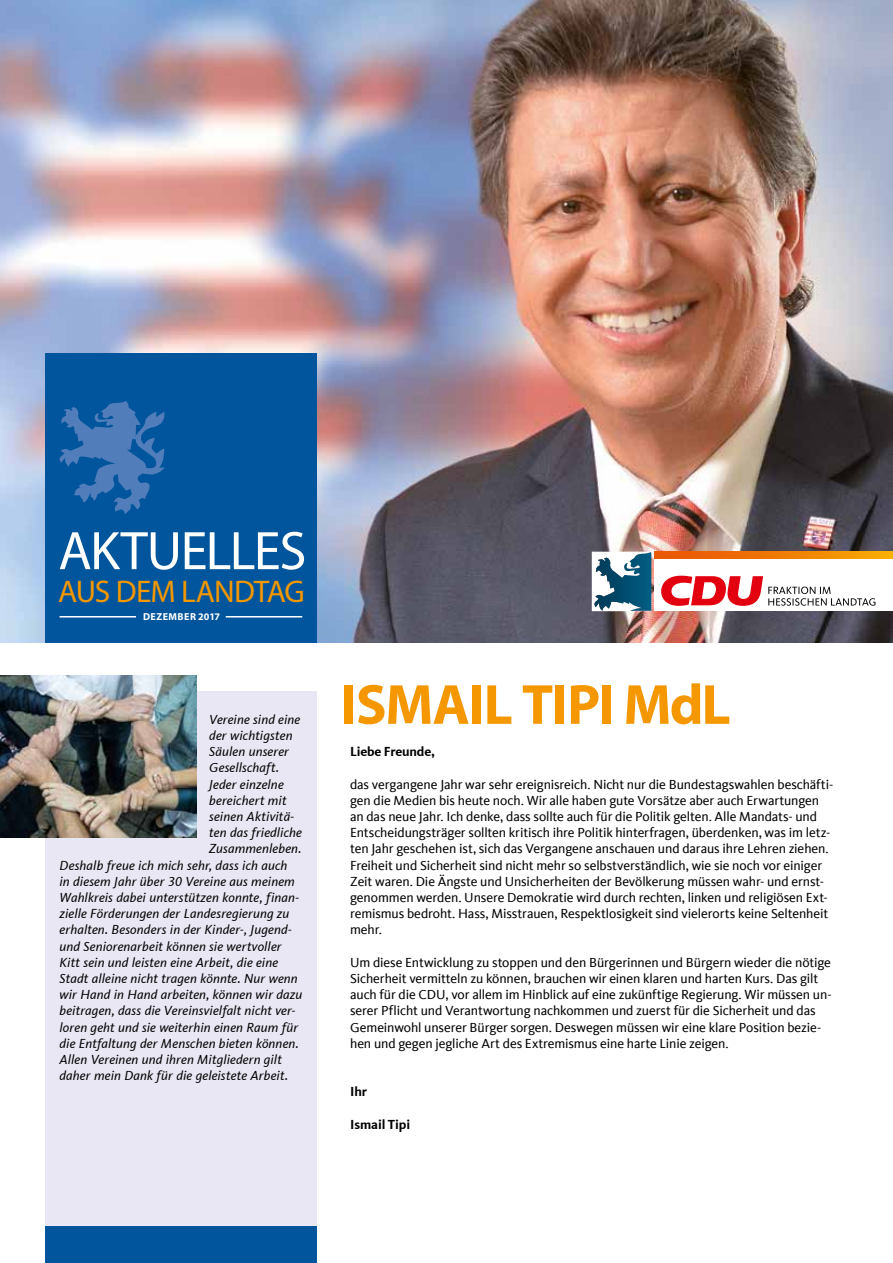
<style>
.page{position:relative;width:893px;height:1263px;background:#fff}
.page>*{position:absolute;margin:0;border:0;box-sizing:border-box;transform-origin:0 0}
.t1{font:700 57px "Myriad Pro";letter-spacing:-.025em;color:#f49700}
.t2{font:54.75px "Myriad Pro";letter-spacing:-.03em;color:#fff}
.t3{font:31.35px "Myriad Pro";letter-spacing:-.03em;color:#f49700}
.t4{font:13.5px/16.2px "CDU Kievit Tab";letter-spacing:-.01em;color:#000}
.t5{font:italic 13.5px "CDU Kievit Tab";letter-spacing:.01em;color:#000}
.t6{font:700 13.5px "CDU Kievit Tab";letter-spacing:-.01em;color:#000}
.t7{font:700 10.2px "Myriad Pro";letter-spacing:.04em;color:#fff}
</style>
<div class="page">
<img style="left:0;top:0;width:893px;height:643px">
<div style="left:46px;top:354px;width:271px;height:289px;background:#00559d"></div>
<div style="left:46px;top:1226px;width:271px;height:37px;background:#00559d"></div>
<hr style="left:60px;top:616px;width:76px;height:1px;background:#fff">
<hr style="left:226px;top:616px;width:76px;height:1px;background:#fff">
<svg style="left:59px;top:401px;width:106px;height:113px"></svg>
<div style="left:46px;top:691px;width:271px;height:535px;background:#e8e7f3"></div>
<div style="left:655px;top:558px;width:238px;height:53px;background:#fff"></div>
<svg style="left:655px;top:552px;width:238px;height:6px"></svg>
<svg style="left:661px;top:576px;width:214px;height:30px"></svg>
<img style="left:593px;top:552px;width:58px;height:59px">
<img style="left:0;top:675px;width:196px;height:162px">
<h2 class="t2" style="left:58px;top:517px;width:250px">AKTUELLES</h2>
<h3 class="t3" style="left:58px;top:572px;width:248px">AUS DEM LANDTAG</h3>
<p class="t7" style="left:143px;top:610px;width:78px">DEZEMBER 2017</p>
<p class="t5" style="left:209px;top:711px;width:93px">Vereine sind eine</p>
<p class="t5" style="left:209px;top:728px;width:85px">der wichtigsten</p>
<p class="t5" style="left:209px;top:744px;width:81px">Säulen unserer</p>
<p class="t5" style="left:209px;top:760px;width:71px">Gesellschaft.</p>
<p class="t5" style="left:209px;top:776px;width:76px">Jeder einzelne</p>
<p class="t5" style="left:209px;top:792px;width:79px">bereichert mit</p>
<p class="t5" style="left:209px;top:809px;width:87px">seinen Aktivitä-</p>
<p class="t5" style="left:209px;top:825px;width:94px">ten das friedliche</p>
<p class="t5" style="left:209px;top:841px;width:94px">Zusammenleben.</p>
<p class="t5" style="left:60px;top:857px;width:229px">Deshalb freue ich mich sehr, dass ich auch</p>
<p class="t5" style="left:60px;top:873px;width:237px">in diesem Jahr über 30 Vereine aus meinem</p>
<p class="t5" style="left:60px;top:890px;width:241px">Wahlkreis dabei unterstützen konnte, finan-</p>
<p class="t5" style="left:60px;top:906px;width:231px">zielle Förderungen der Landesregierung zu</p>
<p class="t5" style="left:60px;top:922px;width:234px">erhalten. Besonders in der Kinder-, Jugend-</p>
<p class="t5" style="left:60px;top:938px;width:224px">und Seniorenarbeit können sie wertvoller</p>
<p class="t5" style="left:60px;top:954px;width:220px">Kitt sein und leisten eine Arbeit, die eine</p>
<p class="t5" style="left:60px;top:971px;width:240px">Stadt alleine nicht tragen könnte. Nur wenn</p>
<p class="t5" style="left:60px;top:987px;width:244px">wir Hand in Hand arbeiten, können wir dazu</p>
<p class="t5" style="left:60px;top:1003px;width:237px">beitragen, dass die Vereinsvielfalt nicht ver-</p>
<p class="t5" style="left:60px;top:1019px;width:240px">loren geht und sie weiterhin einen Raum für</p>
<p class="t5" style="left:60px;top:1035px;width:241px">die Entfaltung der Menschen bieten können.</p>
<p class="t5" style="left:60px;top:1052px;width:224px">Allen Vereinen und ihren Mitgliedern gilt</p>
<p class="t5" style="left:60px;top:1068px;width:230px">daher mein Dank für die geleistete Arbeit.</p>
<h1 class="t1" style="left:341px;top:667px;width:391px">ISMAIL TIPI MdL</h1>
<p class="t6" style="left:350px;top:744px;width:86px">Liebe Freunde,</p>
<p class="t4" style="left:350px;top:776px;width:485px">das vergangene Jahr war sehr ereignisreich. Nicht nur die Bundestagswahlen beschäfti&shy;gen die Medien bis heute noch. Wir alle haben gute Vorsätze aber auch Erwartungen an das neue Jahr. Ich denke, dass sollte auch für die Politik gelten. Alle Mandats- und Entscheidungsträger sollten kritisch ihre Politik hinterfragen, überdenken, was im letz&shy;ten Jahr geschehen ist, sich das Vergangene anschauen und daraus ihre Lehren ziehen.<br>Freiheit und Sicherheit sind nicht mehr so selbstverständlich, wie sie noch vor einiger Zeit waren. Die Ängste und Unsicherheiten der Bevölkerung müssen wahr- und ernst&shy;genommen werden. Unsere Demokratie wird durch rechten, linken und religiösen Ext&shy;remismus bedroht. Hass, Misstrauen, Respektlosigkeit sind vielerorts keine Seltenheit mehr.</p>
<p class="t4" style="left:350px;top:954px;width:483px">Um diese Entwicklung zu stoppen und den Bürgerinnen und Bürgern wieder die nötige Sicherheit vermitteln zu können, brauchen wir einen klaren und harten Kurs. Das gilt auch für die CDU, vor allem im Hinblick auf eine zukünftige Regierung. Wir müssen un&shy;serer Pflicht und Verantwortung nachkommen und zuerst für die Sicherheit und das Gemeinwohl unserer Bürger sorgen. Deswegen müssen wir eine klare Position bezie&shy;hen und gegen jegliche Art des Extremismus eine harte Linie zeigen.</p>
<p class="t6" style="left:350px;top:1084px;width:19px">Ihr</p>
<p class="t6" style="left:350px;top:1116px;width:62px">Ismail Tipi</p>
</div>
